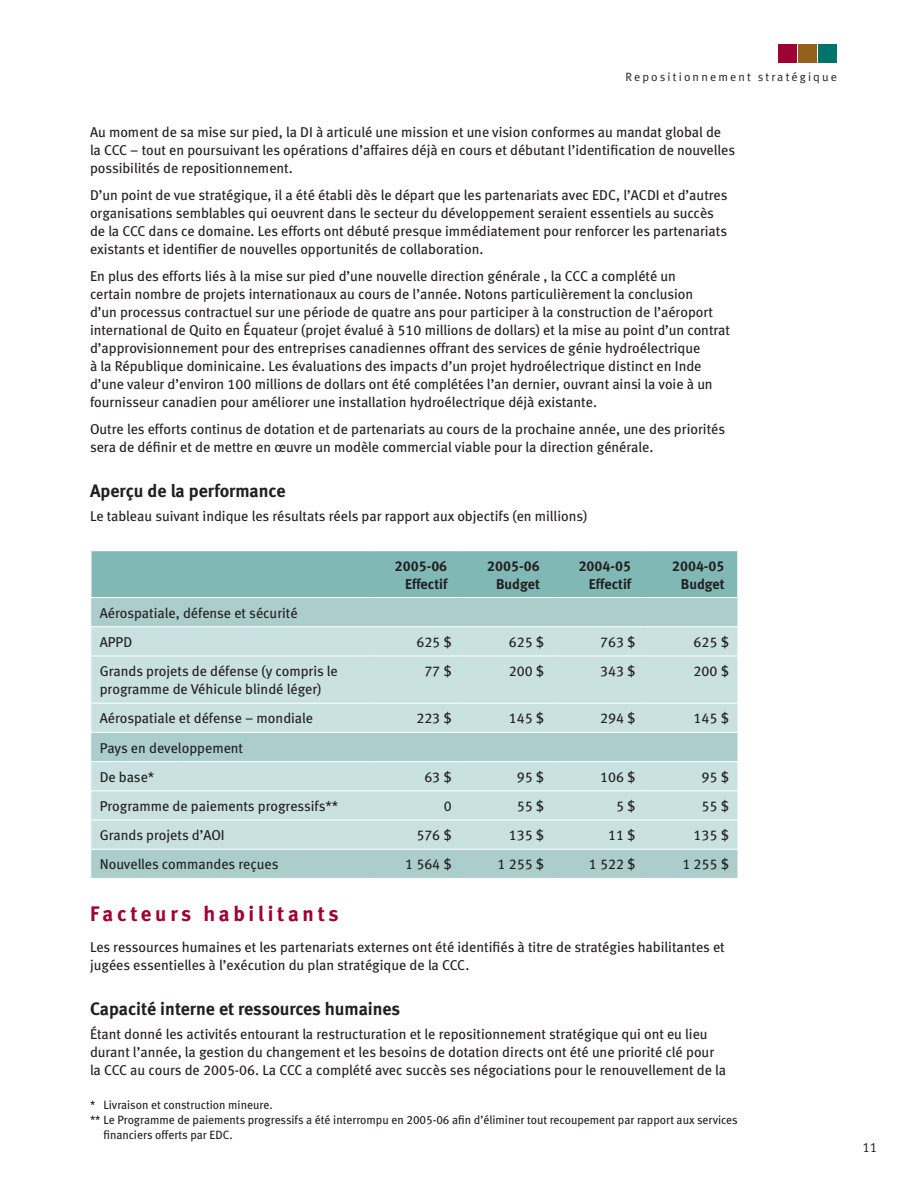
<style>
.page{position:relative;width:918px;height:1188px;background:#fff}
.page>*{position:absolute;margin:0;border:0;box-sizing:border-box;transform-origin:0 0}
.t1{font:21px "Meta Bold LF";letter-spacing:.18em;color:#9e0134}
.t2{font:18px "Meta Bold LF";color:#231f20}
.t3{font:14.25px/18px "Meta Book LF";color:#231f20}
.t4{font:14.25px/18px "Meta Bold LF";color:#231f20;text-align:right}
.t5{font:13.5px "Meta Normal LF";color:#231f20}
.t6{font:12px "Meta Book LF";color:#231f20}
.t7{font:12px "Meta Normal LF";letter-spacing:.18em;color:#231f20}
</style>
<div class="page">
<div style="left:819px;top:45px;width:18px;height:18px;background:#00736a"></div>
<div style="left:799px;top:45px;width:18px;height:18px;background:#94601e"></div>
<div style="left:779px;top:45px;width:18px;height:18px;background:#9e0134"></div>
<div style="left:91px;top:850px;width:647px;height:28px;background:#abcecd"></div>
<svg style="left:91px;top:657px;width:647px;height:192px;fill:#cae1e1"></svg>
<svg style="left:91px;top:551px;width:647px;height:105px"></svg>
<hr style="left:90px;top:703px;width:280px;height:1px;background:#fff">
<hr style="left:370px;top:703px;width:91px;height:1px;background:#fff">
<hr style="left:461px;top:703px;width:92px;height:1px;background:#fff">
<hr style="left:553px;top:703px;width:92px;height:1px;background:#fff">
<hr style="left:645px;top:703px;width:93px;height:1px;background:#fff">
<hr style="left:90px;top:732px;width:280px;height:1px;background:#fff">
<hr style="left:370px;top:732px;width:91px;height:1px;background:#fff">
<hr style="left:461px;top:732px;width:92px;height:1px;background:#fff">
<hr style="left:553px;top:732px;width:92px;height:1px;background:#fff">
<hr style="left:645px;top:732px;width:93px;height:1px;background:#fff">
<hr style="left:90px;top:761px;width:280px;height:1px;background:#fff">
<hr style="left:370px;top:761px;width:91px;height:1px;background:#fff">
<hr style="left:461px;top:761px;width:92px;height:1px;background:#fff">
<hr style="left:553px;top:761px;width:92px;height:1px;background:#fff">
<hr style="left:645px;top:761px;width:93px;height:1px;background:#fff">
<hr style="left:90px;top:790px;width:280px;height:1px;background:#fff">
<hr style="left:370px;top:790px;width:91px;height:1px;background:#fff">
<hr style="left:461px;top:790px;width:92px;height:1px;background:#fff">
<hr style="left:553px;top:790px;width:92px;height:1px;background:#fff">
<hr style="left:645px;top:790px;width:93px;height:1px;background:#fff">
<hr style="left:90px;top:820px;width:280px;height:1px;background:#fff">
<hr style="left:370px;top:820px;width:91px;height:1px;background:#fff">
<hr style="left:461px;top:820px;width:92px;height:1px;background:#fff">
<hr style="left:553px;top:820px;width:92px;height:1px;background:#fff">
<hr style="left:645px;top:820px;width:93px;height:1px;background:#fff">
<hr style="left:90px;top:551px;width:2px;height:46px;background:#fff">
<hr style="left:737px;top:551px;width:2px;height:46px;background:#fff">
<p class="t7" style="left:626px;top:69px;width:213px">Repositionnement stratégique</p>
<p class="t3" style="left:90px;top:123px;width:647px">Au moment de sa mise sur pied, la DI à articulé une mission et une vision conformes au mandat global de la CCC – tout en poursuivant les opérations d’affaires déjà en cours et débutant l’identification de nouvelles possibilités de repositionnement.</p>
<p class="t3" style="left:90px;top:186px;width:639px">D’un point de vue stratégique, il a été établi dès le départ que les partenariats avec EDC, l’ACDI et d’autres organisations semblables qui oeuvrent dans le secteur du développement seraient essentiels au succès de la CCC dans ce domaine. Les efforts ont débuté presque immédiatement pour renforcer les partenariats existants et identifier de nouvelles opportunités de collaboration.</p>
<p class="t3" style="left:90px;top:267px;width:642px">En plus des efforts liés à la mise sur pied d’une nouvelle direction générale , la CCC a complété un<br>certain nombre de projets internationaux au cours de l’année. Notons particulièrement la conclusion<br>d’un processus contractuel sur une période de quatre ans pour participer à la construction de l’aéroport international de Quito en Équateur (projet évalué à 510 millions de dollars) et la mise au point d’un contrat d’approvisionnement pour des entreprises canadiennes offrant des services de génie hydroélectrique<br>à la République dominicaine. Les évaluations des impacts d’un projet hydroélectrique distinct en Inde d’une valeur d’environ 100 millions de dollars ont été complétées l’an dernier, ouvrant ainsi la voie à un fournisseur canadien pour améliorer une installation hydroélectrique déjà existante.</p>
<p class="t3" style="left:90px;top:420px;width:637px">Outre les efforts continus de dotation et de partenariats au cours de la prochaine année, une des priorités sera de définir et de mettre en œuvre un modèle commercial viable pour la direction générale.</p>
<p class="t2" style="left:90px;top:480px;width:197px">Aperçu de la performance</p>
<p class="t3" style="left:90px;top:507px;width:499px">Le tableau suivant indique les résultats réels par rapport aux objectifs (en millions)</p>
<p class="t4" style="left:395px;top:556px;width:54px">2005-06<br>Effectif</p>
<p class="t4" style="left:487px;top:556px;width:54px">2005-06<br>Budget</p>
<p class="t4" style="left:579px;top:556px;width:54px">2004-05<br>Effectif</p>
<p class="t4" style="left:672px;top:556px;width:54px">2004-05<br>Budget</p>
<p class="t3" style="left:100px;top:598px;width:200px;line-height:29.2px">Aérospatiale, défense et sécurité<br>APPD</p>
<p class="t3" style="left:416px;top:633px;width:37px">625 $</p>
<p class="t3" style="left:509px;top:633px;width:37px">625 $</p>
<p class="t3" style="left:600px;top:633px;width:37px">763 $</p>
<p class="t3" style="left:694px;top:633px;width:37px">625 $</p>
<p class="t3" style="left:100px;top:662px;width:240px">Grands projets de défense (y compris le programme de Véhicule blindé léger)</p>
<p class="t3" style="left:424px;top:662px;width:29px">77 $</p>
<p class="t3" style="left:509px;top:662px;width:37px">200 $</p>
<p class="t3" style="left:600px;top:662px;width:37px">343 $</p>
<p class="t3" style="left:694px;top:662px;width:37px">200 $</p>
<p class="t3" style="left:100px;top:709px;width:215px">Aérospatiale et défense – mondiale</p>
<p class="t3" style="left:416px;top:709px;width:37px">223 $</p>
<p class="t3" style="left:509px;top:709px;width:37px">145 $</p>
<p class="t3" style="left:600px;top:709px;width:37px">294 $</p>
<p class="t3" style="left:694px;top:709px;width:37px">145 $</p>
<p class="t3" style="left:100px;top:733px;width:145px;line-height:29.2px">Pays en developpement<br>De base*</p>
<p class="t3" style="left:424px;top:768px;width:29px">63 $</p>
<p class="t3" style="left:517px;top:768px;width:29px">95 $</p>
<p class="t3" style="left:600px;top:768px;width:37px">106 $</p>
<p class="t3" style="left:702px;top:768px;width:29px">95 $</p>
<p class="t3" style="left:100px;top:797px;width:240px">Programme de paiements progressifs**</p>
<p class="t3" style="left:444px;top:797px;width:9px">0</p>
<p class="t3" style="left:517px;top:797px;width:29px">55 $</p>
<p class="t3" style="left:616px;top:797px;width:21px">5 $</p>
<p class="t3" style="left:702px;top:797px;width:29px">55 $</p>
<p class="t3" style="left:100px;top:826px;width:126px">Grands projets d’AOI</p>
<p class="t3" style="left:416px;top:826px;width:37px">576 $</p>
<p class="t3" style="left:509px;top:826px;width:37px">135 $</p>
<p class="t3" style="left:608px;top:826px;width:29px">11 $</p>
<p class="t3" style="left:694px;top:826px;width:37px">135 $</p>
<p class="t3" style="left:100px;top:855px;width:180px">Nouvelles commandes reçues</p>
<p class="t3" style="left:405px;top:855px;width:48px">1 564 $</p>
<p class="t3" style="left:498px;top:855px;width:48px">1 255 $</p>
<p class="t3" style="left:589px;top:855px;width:48px">1 522 $</p>
<p class="t3" style="left:682px;top:855px;width:48px">1 255 $</p>
<h1 class="t1" style="left:90px;top:901px;width:250px">Facteurs habilitants</h1>
<p class="t3" style="left:90px;top:938px;width:636px">Les ressources humaines et les partenariats externes ont été identifiés à titre de stratégies habilitantes et jugées essentielles à l’exécution du plan stratégique de la CCC.</p>
<p class="t2" style="left:90px;top:998px;width:312px">Capacité interne et ressources humaines</p>
<p class="t3" style="left:90px;top:1025px;width:638px">Étant donné les activités entourant la restructuration et le repositionnement stratégique qui ont eu lieu durant l’année, la gestion du changement et les besoins de dotation directs ont été une priorité clé pour la CCC au cours de 2005-06. La CCC a complété avec succès ses négociations pour le renouvellement de la</p>
<p class="t6" style="left:90px;top:1098px;width:184px">* Livraison et construction mineure.</p>
<p class="t6" style="left:90px;top:1113px;width:649px">** Le Programme de paiements progressifs a été interrompu en 2005-06 afin d’éliminer tout recoupement par rapport aux services</p>
<p class="t6" style="left:104px;top:1128px;width:131px">financiers offerts par EDC.</p>
<p class="t5" style="left:862px;top:1140px;width:17px">11</p>
</div>
